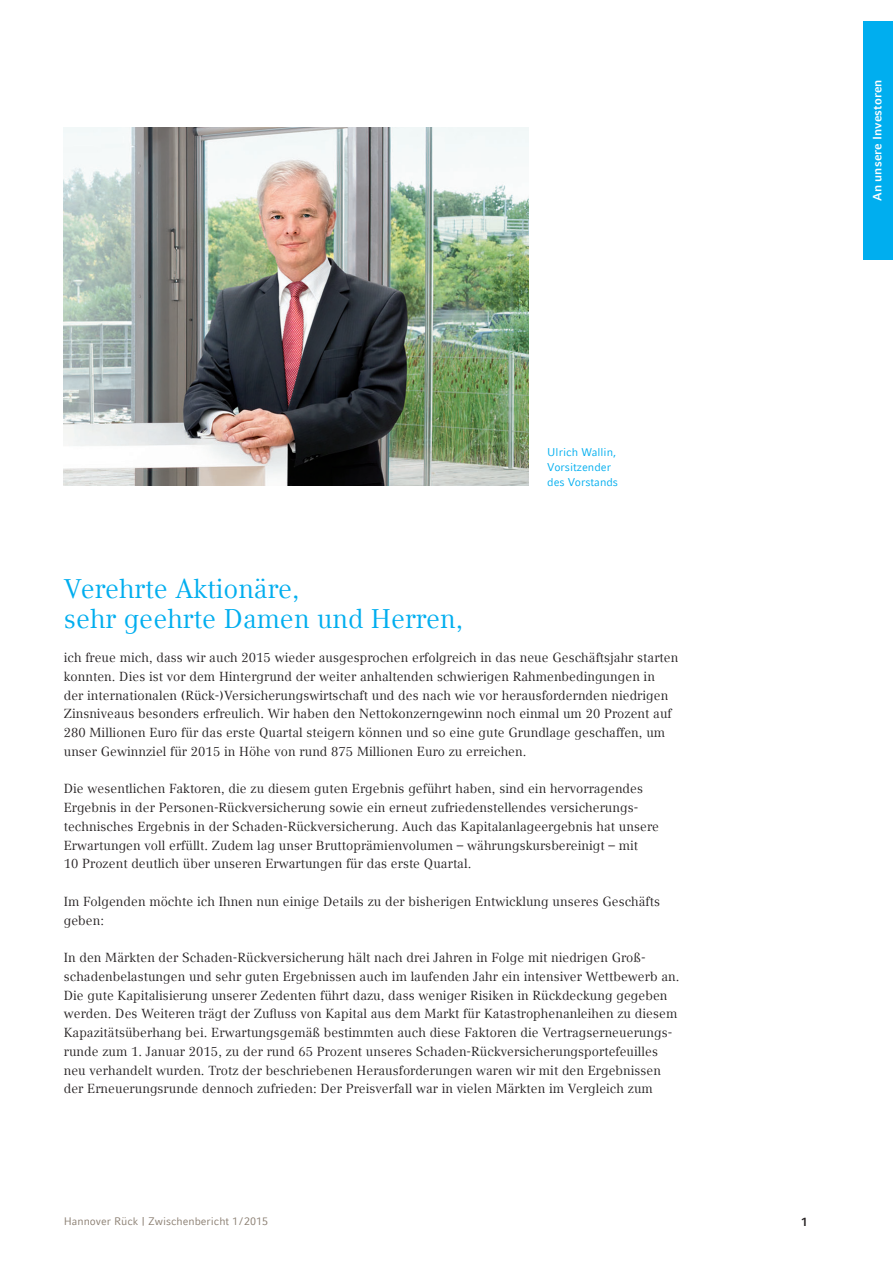
<style>
.page{position:relative;width:893px;height:1263px;background:#fff}
.page>*{position:absolute;margin:0;border:0;box-sizing:border-box;transform-origin:0 0}
.t1{font:27px/30px "Compatil Text LT Com";color:#00aeef}
.t2{font:13.2px/18.8px "Compatil Text LT Com";letter-spacing:.005em;color:#231f20}
.t3{font:700 12px "Compatil Fact LT Com";letter-spacing:.005em;color:#fff}
.t4{font:700 12px "Compatil Fact LT Com";color:#231f20}
.t5{font:11.25px/15px "Compatil Fact LT Com";color:#00aeef}
.t6{font:10.8px "Compatil Fact LT Com";color:#8a7e71}
</style>
<div class="page">
<img style="left:64px;top:128px;width:464px;height:358px">
<div style="left:863px;top:21px;width:30px;height:238px;background:#00aeef"></div>
<p class="t3" style="left:870px;top:201px;width:123px;rotate:-90deg">An unsere Investoren</p>
<p class="t5" style="left:547px;top:445px;width:72px">Ulrich Wallin,<br>Vorsitzender des Vorstands</p>
<h1 class="t1" style="left:64px;top:574px;width:401px">Verehrte Aktionäre,<br>sehr geehrte Damen und Herren,</h1>
<p class="t2" style="left:64px;top:648px;width:616px">ich freue mich, dass wir auch 2015 wieder ausgesprochen erfolgreich in das neue Geschäftsjahr starten konnten. Dies ist vor dem Hintergrund der weiter anhaltenden schwierigen Rahmenbedingungen in<br>der internationalen (Rück-)Versicherungswirtschaft und des nach wie vor herausfordernden niedrigen Zinsniveaus besonders erfreulich. Wir haben den Nettokonzerngewinn noch einmal um 20 Prozent auf 280 Millionen Euro für das erste Quartal steigern können und so eine gute Grundlage geschaffen, um unser Gewinnziel für 2015 in Höhe von rund 875 Millionen Euro zu erreichen.</p>
<p class="t2" style="left:64px;top:779px;width:597px">Die wesentlichen Faktoren, die zu diesem guten Ergebnis geführt haben, sind ein hervorragendes Ergebnis in der Personen-Rückversicherung sowie ein erneut zufriedenstellendes versicherungs&shy;technisches Ergebnis in der Schaden-Rückversicherung. Auch das Kapitalanlageergebnis hat unsere Erwartungen voll erfüllt. Zudem lag unser Bruttoprämienvolumen – währungskursbereinigt – mit<br>10 Prozent deutlich über unseren Erwartungen für das erste Quartal.</p>
<p class="t2" style="left:64px;top:892px;width:598px">Im Folgenden möchte ich Ihnen nun einige Details zu der bisherigen Entwicklung unseres Geschäfts geben:</p>
<p class="t2" style="left:64px;top:948px;width:617px">In den Märkten der Schaden-Rückversicherung hält nach drei Jahren in Folge mit niedrigen Groß&shy;schadenbelastungen und sehr guten Ergebnissen auch im laufenden Jahr ein intensiver Wettbewerb an.<br>Die gute Kapitalisierung unserer Zedenten führt dazu, dass weniger Risiken in Rückdeckung gegeben werden. Des Weiteren trägt der Zufluss von Kapital aus dem Markt für Katastrophenanleihen zu diesem Kapazitätsüberhang bei. Erwartungsgemäß bestimmten auch diese Faktoren die Vertragserneuerungs&shy;runde zum 1. Januar 2015, zu der rund 65 Prozent unseres Schaden-Rückversicherungsportefeuilles neu verhandelt wurden. Trotz der beschriebenen Herausforderungen waren wir mit den Ergebnissen der Erneuerungsrunde dennoch zufrieden: Der Preisverfall war in vielen Märkten im Vergleich zum</p>
<p class="t6" style="left:64px;top:1215px;width:206px">Hannover Rück | Zwischenbericht 1 / 2015</p>
<p class="t4" style="left:801px;top:1215px;width:8px">1</p>
</div>
